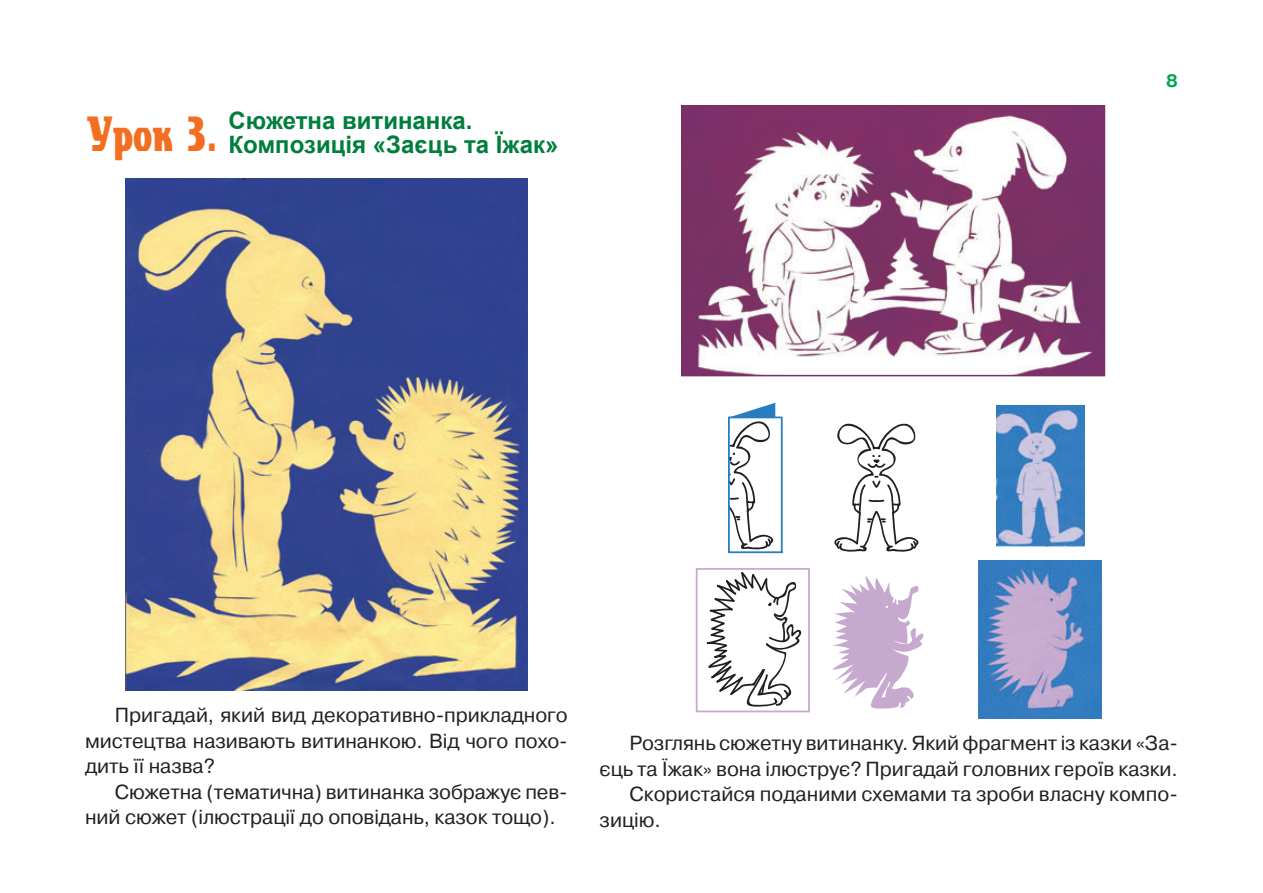
<style>
.page{position:relative;width:1263px;height:893px;background:#fff}
.page>*{position:absolute;margin:0;border:0;box-sizing:border-box;transform-origin:0 0}
.t1{font:48px "Alaska";color:#f36e21;scale:.75 1}
.t2{font:700 24px/24px "Arial";color:#007e3d}
.t3{font:20.25px/25.5px "Pragmatica C";letter-spacing:-.005em;color:#231f20;text-align:justify}
.t4{font:700 18px "Pragmatica C";color:#00a54f}
</style>
<div class="page">
<img style="left:684px;top:108px;width:418px;height:265px">
<div style="left:681px;top:105px;width:424px;height:271px;border:2px solid #793064"></div>
<img style="left:125px;top:178px;width:403px;height:513px">
<img style="left:978px;top:561px;width:124px;height:157px">
<img style="left:996px;top:405px;width:88px;height:141px">
<svg style="left:728px;top:403px;width:55px;height:150px"></svg>
<svg style="left:834px;top:423px;width:85px;height:129px"></svg>
<svg style="left:696px;top:568px;width:114px;height:144px"></svg>
<svg style="left:832px;top:576px;width:91px;height:133px"></svg>
<h1 class="t1" style="left:85px;top:94px;width:179px">Урок 3.</h1>
<p class="t2" style="left:229px;top:109px;width:331px">Сюжетна витинанка.<br>Композиція «Заєць та Їжак»</p>
<p class="t4" style="left:1166px;top:71px;width:13px">8</p>
<p class="t3" style="left:85px;top:703px;width:484px;text-indent:30px">Пригадай, який вид декоративно-прикладного мистецтва називають витинанкою. Від чого похо&shy;дить її назва?</p>
<p class="t3" style="left:85px;top:779px;width:484px;text-indent:30px">Сюжетна (тематична) витинанка зображує пев&shy;ний сюжет (ілюстрації до оповідань, казок тощо).</p>
<p class="t3" style="left:629px;top:730px;width:550px">Розглянь сюжетну витинанку. Який фрагмент із казки «За-</p>
<p class="t3" style="left:600px;top:756px;width:580px">єць та Їжак» вона ілюструє? Пригадай головних героїв казки.</p>
<p class="t3" style="left:629px;top:781px;width:550px">Скористайся поданими схемами та зроби власну компо-</p>
<p class="t3" style="left:600px;top:807px;width:63px">зицію.</p>
</div>
